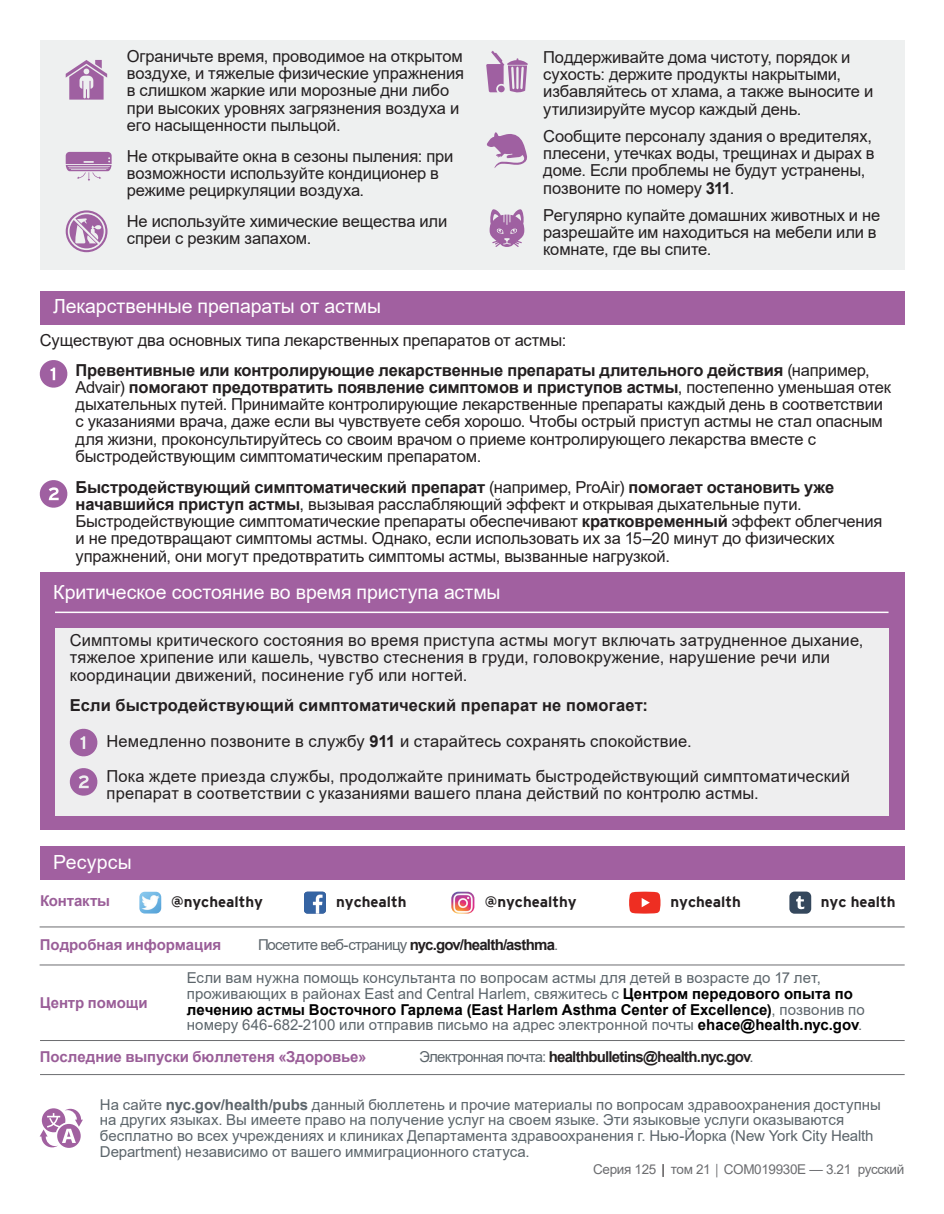
<style>
.page{position:relative;width:944px;height:1214px;background:#fff}
.page>*{position:absolute;margin:0;border:0;box-sizing:border-box;transform-origin:0 0}
.t1{font:19.5px "Arial";letter-spacing:-.005em;color:#fff}
.t2{font:16.5px/17.2px "Arial";letter-spacing:-.01em;color:#231f20}
.t3{font:16.5px/17.2px "Arial";letter-spacing:.01em;color:#231f20}
.t4{font:700 16.5px/29.2px "Arial";letter-spacing:-.01em;color:#231f20}
.t5{font:15px/15.8px "Arial";color:#5c656b}
.t6{font:700 15px "Arial";letter-spacing:-.01em;color:#9a5e98}
.t7{font:700 15px "Interstate";color:#231f20}
.t8{font:700 15px "Arial";letter-spacing:-.05em;color:#231f20}
.t9{font:15px "Arial";letter-spacing:-.045em;color:#5c656b}
.t10{font:13.5px "Arial";letter-spacing:-.025em;color:#6c6d70}
.s1{font-weight:700}
.s2{font-weight:400}
.s3{font-weight:700;color:#231f20}
.s4{font-weight:700;color:#000}
.s5{font-weight:400;color:#5c656b}
.s6{color:#231f20}
.s7{font-family:"Minion Pro"}
</style>
<div class="page">
<div style="left:40px;top:291px;width:864px;height:34px;background:#a160a0"></div>
<svg style="left:39px;top:360px;width:29px;height:28px"></svg>
<svg style="left:39px;top:480px;width:29px;height:28px"></svg>
<svg style="left:40px;top:1108px;width:43px;height:39px"></svg>
<div style="left:40px;top:845px;width:864px;height:34px;background:#a160a0"></div>
<hr style="left:40px;top:1040px;width:864px;height:1px;background:#6c6d70">
<hr style="left:40px;top:1074px;width:864px;height:1px;background:#6c6d70">
<hr style="left:40px;top:926px;width:864px;height:1px;background:#6c6d70">
<hr style="left:40px;top:964px;width:864px;height:1px;background:#6c6d70">
<div style="left:40px;top:572px;width:864px;height:257px;background:#a160a0"></div>
<div style="left:55px;top:628px;width:833px;height:187px;background:#eeeeef"></div>
<hr style="left:55px;top:611px;width:833px;height:2px;background:#fff">
<svg style="left:69px;top:728px;width:29px;height:29px"></svg>
<svg style="left:69px;top:768px;width:29px;height:28px"></svg>
<div style="left:40px;top:40px;width:864px;height:229px;background:#eef0f0"></div>
<svg style="left:66px;top:60px;width:41px;height:40px"></svg>
<svg style="left:489px;top:209px;width:35px;height:38px"></svg>
<svg style="left:486px;top:132px;width:41px;height:36px"></svg>
<svg style="left:486px;top:51px;width:41px;height:42px"></svg>
<svg style="left:66px;top:152px;width:46px;height:29px"></svg>
<svg style="left:66px;top:210px;width:41px;height:42px"></svg>
<img style="left:304px;top:891px;width:22px;height:22px">
<img style="left:451px;top:891px;width:23px;height:22px">
<img style="left:139px;top:891px;width:22px;height:22px">
<svg style="left:629px;top:891px;width:31px;height:22px"></svg>
<svg style="left:789px;top:891px;width:22px;height:22px"></svg>
<p class="t2" style="left:127px;top:47px;width:339px">Ограничьте время, проводимое на открытом воздухе, и тяжелые физические упражнения в слишком жаркие или морозные дни либо при высоких уровнях загрязнения воздуха и его насыщенности пыльцой.</p>
<p class="t2" style="left:127px;top:147px;width:328px">Не открывайте окна в сезоны пыления: при возможности используйте кондиционер в режиме рециркуляции воздуха.</p>
<p class="t2" style="left:127px;top:212px;width:322px">Не используйте химические вещества или спреи с резким запахом.</p>
<p class="t1" style="left:53px;top:293px;width:329px">Лекарственные препараты от астмы</p>
<p class="t2" style="left:543px;top:48px;width:331px">Поддерживайте дома чистоту, порядок и сухость: держите продукты накрытыми, избавляйтесь от хлама, а также выносите и утилизируйте мусор каждый день.</p>
<p class="t2" style="left:543px;top:127px;width:333px">Сообщите персоналу здания о вредителях, плесени, утечках воды, трещинах и дырах в доме. Если проблемы не будут устранены, позвоните по номеру <span class="s1">311</span>.</p>
<p class="t2" style="left:543px;top:206px;width:338px">Регулярно купайте домашних животных и не разрешайте им находиться на мебели или в комнате, где вы спите.</p>
<p class="t4" style="left:76px;top:326px;width:795px;text-indent:-36px"><span class="s2">Существуют два основных типа лекарственных препаратов от астмы:<br></span>Превентивные или контролирующие лекарственные препараты длительного действия <span class="s2">(например,</span></p>
<p class="t2" style="left:76px;top:378px;width:816px">Advair) <span class="s1">помогают предотвратить появление симптомов и приступов астмы</span>, постепенно уменьшая отек дыхательных путей. Принимайте контролирующие лекарственные препараты каждый день в соответствии с указаниями врача, даже если вы чувствуете себя хорошо. Чтобы острый приступ астмы не стал опасным для жизни, проконсультируйтесь со своим врачом о приеме контролирующего лекарства вместе с быстродействующим симптоматическим препаратом.</p>
<p class="t2" style="left:76px;top:478px;width:808px"><span class="s1">Быстродействующий симптоматический препарат</span> (например, ProAir) <span class="s1">помогает остановить уже начавшийся приступ астмы</span>, вызывая расслабляющий эффект и открывая дыхательные пути.<br>Быстродействующие симптоматические препараты обеспечивают <span class="s1">кратковременный</span> эффект облегчения и не предотвращают симптомы астмы. Однако, если использовать их за 15–20 минут до физических упражнений, они могут предотвратить симптомы астмы, вызванные нагрузкой.</p>
<p class="t1" style="left:53px;top:578px;width:449px">Критическое состояние во время приступа астмы</p>
<p class="t3" style="left:70px;top:631px;width:795px">Симптомы критического состояния во время приступа астмы могут включать затрудненное дыхание, тяжелое хрипение или кашель, чувство стеснения в груди, головокружение, нарушение речи или координации движений, посинение губ или ногтей.</p>
<p class="t3" style="left:107px;top:687px;width:744px;line-height:35.4px;text-indent:-37px"><span class="s1">Если быстродействующий симптоматический препарат не помогает:<br></span>Немедленно позвоните в службу <span class="s1">911</span> и старайтесь сохранять спокойствие.<br>Пока ждете приезда службы, продолжайте принимать быстродействующий симптоматический</p>
<p class="t3" style="left:107px;top:785px;width:653px">препарат в соответствии с указаниями вашего плана действий по контролю астмы.</p>
<p class="t1" style="left:53px;top:849px;width:80px">Ресурсы</p>
<p class="t6" style="left:40px;top:890px;width:71px">Контакты</p>
<p class="t7" style="left:171px;top:893px;width:93px">@nychealthy</p>
<p class="t7" style="left:336px;top:893px;width:72px">nychealth</p>
<p class="t7" style="left:485px;top:893px;width:93px">@nychealthy</p>
<p class="t7" style="left:670px;top:893px;width:72px">nychealth</p>
<p class="t7" style="left:820px;top:893px;width:76px">nyc health</p>
<p class="t6" style="left:40px;top:933px;width:183px">Подробная информация</p>
<p class="t9" style="left:258px;top:934px;width:302px">Посетите веб-страницу <span class="s3">nyc.gov/health/asthma</span>.</p>
<p class="t6" style="left:40px;top:991px;width:109px">Центр помощи</p>
<p class="t5" style="left:187px;top:970px;width:679px">Если вам нужна помощь консультанта по вопросам астмы для детей в возрасте до 17 лет, проживающих в районах East and Central Harlem, свяжитесь с <span class="s4">Центром передового опыта по лечению астмы Восточного Гарлема (East Harlem Asthma Center of Excellence)</span>, позвонив по номеру 646-682-2100 или отправив письмо на адрес электронной почты <span class="s4">ehace@health.nyc.gov</span>.</p>
<p class="t6" style="left:40px;top:1046px;width:328px">Последние выпуски бюллетеня «Здоровье»</p>
<p class="t8" style="left:419px;top:1045px;width:335px"><span class="s5">Электронная почта:</span> healthbulletins@health.nyc.gov<span class="s5">.</span></p>
<p class="t5" style="left:100px;top:1096px;width:782px">На сайте <span class="s1">nyc.gov/health/pubs</span> данный бюллетень и прочие материалы по вопросам здравоохранения доступны на других языках. Вы имеете право на получение услуг на своем языке. Эти языковые услуги оказываются бесплатно во всех учреждениях и клиниках Департамента здравоохранения г. Нью-Йорка (New York City Health Department) независимо от вашего иммиграционного статуса.</p>
<p class="t10" style="left:593px;top:1160px;width:312px">Серия 125 <span class="s6">|</span> том 21 <span class="s7">|</span> COM019930E — 3.21 русский</p>
</div>
